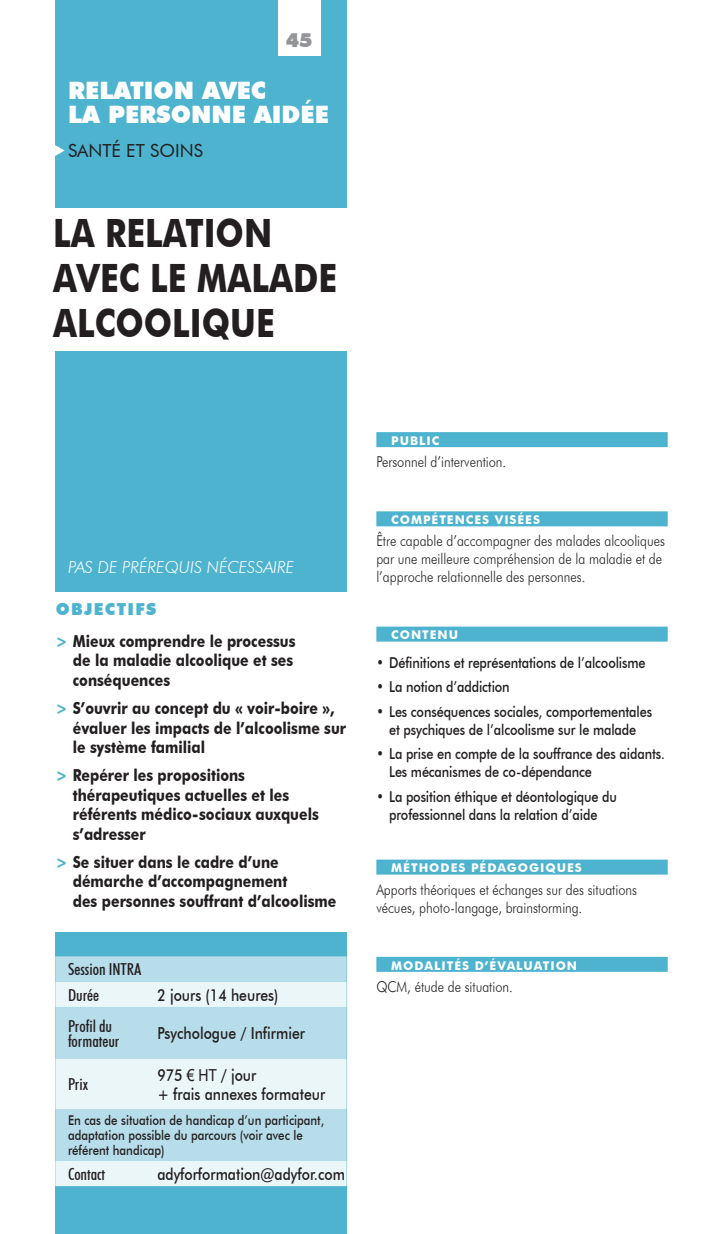
<style>
.page{position:relative;width:723px;height:1234px;background:#fff}
.page>*{position:absolute;margin:0;border:0;box-sizing:border-box;transform-origin:0 0}
.t1{font:700 39px/45px "Futura BT";color:#231f20;scale:.85 1}
.t2{font:900 24px/24px "Futura BT";color:#fff}
.t3{font:900 19.5px "Futura BT";color:#939598}
.t4{font:18px "Futura BT";color:#231f20}
.t5{font:700 16.5px/19.5px "Futura BT";color:#231f20;scale:.85 1}
.t6{font:500 16.5px/19.5px "Futura BT";color:#231f20;scale:.85 1}
.t7{font:500 condensed 16.5px/25.5px "Futura BT";color:#231f20}
.t8{font:italic 300 16.5px "Futura BT";color:#fff}
.t9{font:500 15px/18px "Futura BT";letter-spacing:-.01em;color:#231f20;text-align:center;scale:.85 1}
.t10{font:300 15px/18px "Futura BT";color:#231f20;scale:.85 1}
.t11{font:500 13.5px/15px "Futura BT";color:#231f20;scale:.85 1}
.t12{font:700 12px "Futura BT";letter-spacing:.08em;color:#fff}
.s1{font-weight:900;color:#4db3cf}
.s2{color:#4db3cf}
.s3{font-family:"Arial";font-weight:400}
</style>
<div class="page">
<div style="left:55px;top:932px;width:292px;height:301px;background:#4db3cf"></div>
<div style="left:55px;top:0;width:292px;height:591px;background:#4db3cf"></div>
<div style="left:53px;top:208px;width:302px;height:143px;background:#fff"></div>
<div style="left:376px;top:432px;width:292px;height:15px;background:#4db3cf"></div>
<div style="left:376px;top:511px;width:292px;height:15px;background:#4db3cf"></div>
<div style="left:376px;top:626px;width:292px;height:15px;background:#4db3cf"></div>
<div style="left:376px;top:859px;width:292px;height:15px;background:#4db3cf"></div>
<div style="left:376px;top:956px;width:292px;height:15px;background:#4db3cf"></div>
<div style="left:55px;top:956px;width:292px;height:25px;background:#b7dcea"></div>
<svg style="left:55px;top:981px;width:292px;height:204px;background:#cfe8f1"></svg>
<div style="left:278px;top:0;width:42px;height:55px;background:#fff"></div>
<p class="t3" style="left:286px;top:28px;width:28px">45</p>
<h2 class="t2" style="left:68px;top:78px;width:262px">RELATION AVEC<br>LA PERSONNE AIDÉE</h2>
<p class="t4" style="left:68px;top:140px;width:136px">SANTÉ ET SOINS</p>
<h1 class="t1" style="left:53px;top:210px;width:336px">LA RELATION<br>AVEC LE MALADE<br>ALCOOLIQUE</h1>
<p class="t8" style="left:68px;top:557px;width:228px">PAS DE PRÉREQUIS NÉCESSAIRE</p>
<p class="t5" style="left:56px;top:592px;width:283px;line-height:32.2px"><span class="s1">OBJECTIFS<br></span><span class="s2">&gt;</span> Mieux comprendre le processus</p>
<p class="t5" style="left:73px;top:650px;width:261px">de la maladie alcoolique et ses conséquences</p>
<p class="t5" style="left:73px;top:698px;width:323px;text-indent:-17px"><span class="s2">&gt;</span> S’ouvrir au concept du « voir-boire », évaluer les impacts de l’alcoolisme sur le système familial</p>
<p class="t5" style="left:73px;top:765px;width:291px;text-indent:-17px"><span class="s2">&gt;</span> Repérer les propositions thérapeutiques actuelles et les référents médico-sociaux auxquels s’adresser</p>
<p class="t5" style="left:73px;top:851px;width:312px;text-indent:-17px"><span class="s2">&gt;</span> Se situer dans le cadre d’une démarche d’accompagnement<br>des personnes souffrant d’alcoolisme</p>
<p class="t7" style="left:68px;top:956px;width:75px">Session INTRA<br>Durée</p>
<p class="t6" style="left:157px;top:984px;width:144px">2 jours (14 heures)</p>
<p class="t7" style="left:68px;top:1017px;width:53px;line-height:15px">Profil du formateur</p>
<p class="t6" style="left:157px;top:1023px;width:175px">Psychologue / Infirmier</p>
<p class="t7" style="left:68px;top:1071px;width:22px">Prix</p>
<p class="t6" style="left:157px;top:1064px;width:199px">975 <span class="s3">€ HT</span> / jour<br>+ frais annexes formateur</p>
<p class="t11" style="left:68px;top:1112px;width:303px">En cas de situation de handicap d’un participant, adaptation possible du parcours (voir avec le référent handicap)</p>
<p class="t7" style="left:68px;top:1160px;width:39px">Contact</p>
<p class="t6" style="left:157px;top:1163px;width:222px">adyforformation@adyfor.com</p>
<p class="t12" style="left:391px;top:433px;width:50px">PUBLIC</p>
<p class="t10" style="left:376px;top:452px;width:154px">Personnel d’intervention.</p>
<p class="t12" style="left:391px;top:512px;width:150px">COMPÉTENCES VISÉES</p>
<p class="t10" style="left:376px;top:532px;width:341px">Être capable d’accompagner des malades alcooliques par une meilleure compréhension de la maladie et de l’approche relationnelle des personnes.</p>
<p class="t12" style="left:391px;top:627px;width:68px">CONTENU</p>
<p class="t9" style="left:376px;top:653px;width:318px">• Définitions et représentations de l’alcoolisme</p>
<p class="t9" style="left:376px;top:677px;width:158px">• La notion d’addiction</p>
<p class="t9" style="left:376px;top:702px;width:326px">• Les conséquences sociales, comportementales et psychiques de l’alcoolisme sur le malade</p>
<p class="t9" style="left:389px;top:744px;width:326px;text-align:left;text-indent:-13px">• La prise en compte de la souffrance des aidants.<br>Les mécanismes de co-dépendance</p>
<p class="t9" style="left:376px;top:787px;width:285px">• La position éthique et déontologique du professionnel dans la relation d’aide</p>
<p class="t12" style="left:391px;top:860px;width:192px">MÉTHODES PÉDAGOGIQUES</p>
<p class="t10" style="left:376px;top:880px;width:308px">Apports théoriques et échanges sur des situations vécues, photo-langage, brainstorming.</p>
<p class="t12" style="left:391px;top:957px;width:187px">MODALITÉS D’ÉVALUATION</p>
<p class="t10" style="left:376px;top:977px;width:162px">QCM, étude de situation.</p>
</div>
